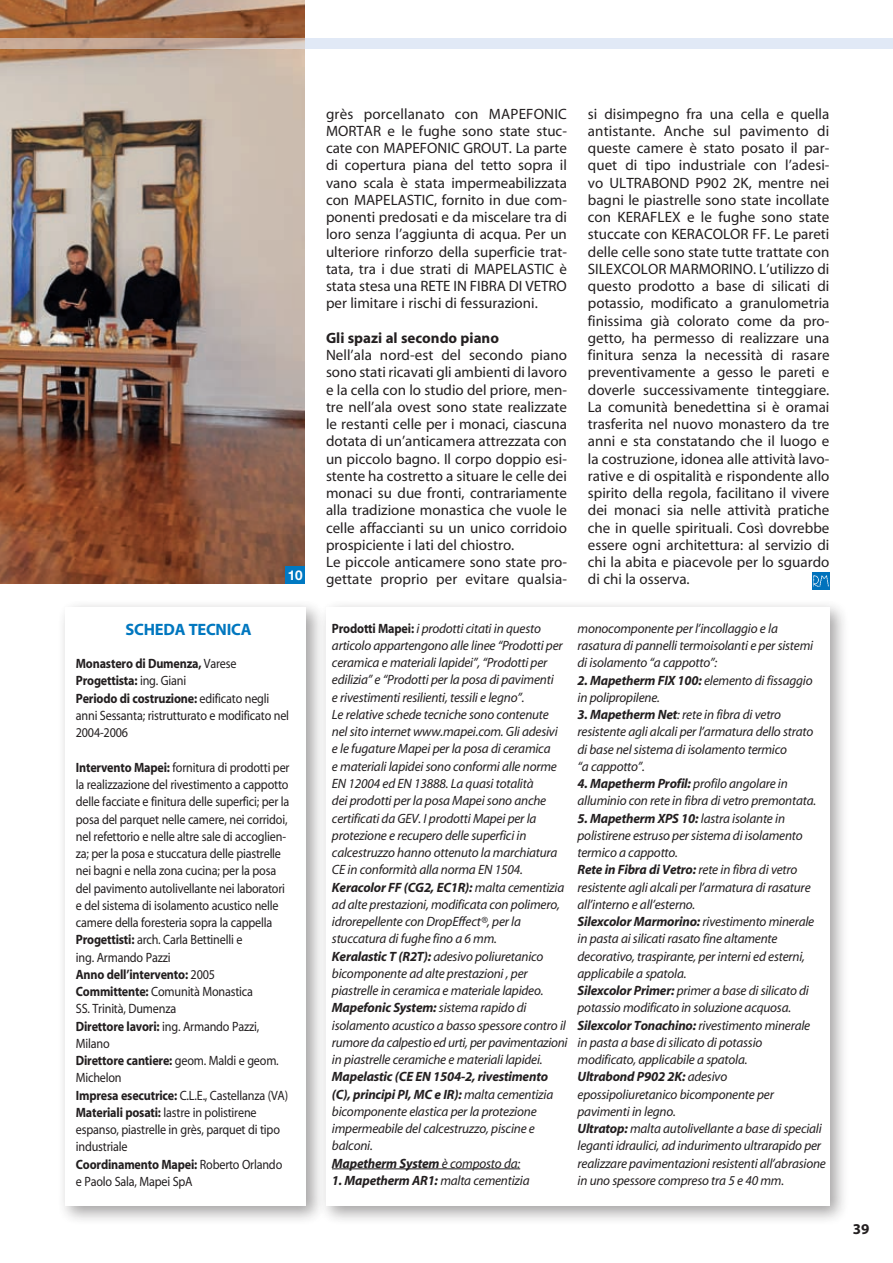
<style>
.page{position:relative;width:893px;height:1263px;background:#fff}
.page>*{position:absolute;margin:0;border:0;box-sizing:border-box;transform-origin:0 0}
.t1{font:700 16.5px "Myriad";letter-spacing:-.015em;color:#0077bf}
.t2{font:15px/17.2px "Myriad";color:#231f20;text-align:justify}
.t3{font:700 15px "Myriad";color:#231f20}
.t4{font:italic 13.5px/17.2px "Myriad";letter-spacing:-.015em;color:#231f20}
.t5{font:13.5px/17.2px "Myriad";letter-spacing:-.015em;color:#231f20;scale:.9 1}
.t6{font:italic 700 13.5px "Myriad";letter-spacing:-.015em;color:#231f20}
.t7{font:700 13.5px "Helvetica Neue LT Std";color:#fff}
.s1{font-weight:700}
.s2{font-weight:700;font-style:normal}
.s3{font-weight:400}
</style>
<div class="page">
<div style="left:0;top:38px;width:893px;height:10px;background:#e1e9f6"></div>
<img style="left:0;top:0;width:305px;height:584px">
<svg style="left:0;top:38px;width:305px;height:10px;fill:#c5a896"></svg>
<div style="left:317px;top:598px;width:532px;height:628px;background:#231f20;opacity:.65"></div>
<div style="left:326px;top:607px;width:503px;height:598px;background:#fff"></div>
<hr style="left:332px;top:1168px;width:188px;height:1px;background:#231f20">
<div style="left:56px;top:598px;width:269px;height:628px;background:#231f20;opacity:.65"></div>
<div style="left:65px;top:607px;width:240px;height:598px;background:#fff"></div>
<div style="left:286px;top:566px;width:19px;height:18px;background:#0079c2"></div>
<div style="left:812px;top:573px;width:17px;height:17px;background:#0072bc"></div>
<img style="left:813px;top:576px;width:15px;height:11px">
<p class="t1" style="left:126px;top:621px;width:128px">SCHEDA TECNICA</p>
<p class="t7" style="left:288px;top:566px;width:17px">10</p>
<p class="t5" style="left:76px;top:656px;width:238px"><span class="s1">Monastero di Dumenza,</span> Varese<br><span class="s1">Progettista:</span> ing. Giani<br><span class="s1">Periodo di costruzione:</span> edificato negli anni Sessanta; ristrutturato e modificato nel<br>2004-2006</p>
<p class="t5" style="left:76px;top:759px;width:239px"><span class="s1">Intervento Mapei:</span> fornitura di prodotti per la realizzazione del rivestimento a cappotto delle facciate e finitura delle superfici; per la posa del parquet nelle camere, nei corridoi, nel refettorio e nelle altre sale di accoglien&shy;za; per la posa e stuccatura delle piastrelle nei bagni e nella zona cucina; per la posa del pavimento autolivellante nei laboratori e del sistema di isolamento acustico nelle camere della foresteria sopra la cappella <span class="s1">Progettisti:</span> arch. Carla Bettinelli e<br>ing. Armando Pazzi<br><span class="s1">Anno dell’intervento:</span> 2005<br><span class="s1">Committente:</span> Comunità Monastica<br>SS. Trinità, Dumenza<br><span class="s1">Direttore lavori:</span> ing. Armando Pazzi, Milano<br><span class="s1">Direttore cantiere:</span> geom. Maldi e geom.<br>Michelon<br><span class="s1">Impresa esecutrice:</span> C.L.E., Castellanza (VA)<br><span class="s1">Materiali posati:</span> lastre in polistirene espanso, piastrelle in grès, parquet di tipo industriale<br><span class="s1">Coordinamento Mapei:</span> Roberto Orlando e Paolo Sala, Mapei SpA</p>
<p class="t2" style="left:326px;top:106px;width:242px">grès porcellanato con MAPEFONIC MORTAR e le fughe sono state stuc&shy;cate con MAPEFONIC GROUT. La parte di copertura piana del tetto sopra il vano scala è stata impermeabilizzata con MAPELASTIC, fornito in due com&shy;ponenti predosati e da miscelare tra di loro senza l’aggiunta di acqua. Per un ulteriore rinforzo della superficie trat&shy;tata, tra i due strati di MAPELASTIC è stata stesa una RETE IN FIBRA DI VETRO per limitare i rischi di fessurazioni.</p>
<p class="t2" style="left:326px;top:330px;width:243px;text-align:left"><span class="s1">Gli spazi al secondo piano<br></span>Nell’ala nord-est del secondo piano sono stati ricavati gli ambienti di lavoro e la cella con lo studio del priore, men&shy;tre nell’ala ovest sono state realizzate le restanti celle per i monaci, ciascuna dotata di un’anticamera attrezzata con un piccolo bagno. Il corpo doppio esi&shy;stente ha costretto a situare le celle dei monaci su due fronti, contrariamente alla tradizione monastica che vuole le celle affaccianti su un unico corridoio prospiciente i lati del chiostro.<br>Le piccole anticamere sono state pro&shy;gettate proprio per evitare qualsia-</p>
<p class="t2" style="left:588px;top:106px;width:243px">si disimpegno fra una cella e quella antistante. Anche sul pavimento di queste camere è stato posato il par&shy;quet di tipo industriale con l’adesi&shy;vo ULTRABOND P902 2K, mentre nei bagni le piastrelle sono state incollate con KERAFLEX e le fughe sono state stuccate con KERACOLOR FF. Le pareti delle celle sono state tutte trattate con SILEXCOLOR MARMORINO. L’utilizzo di questo prodotto a base di silicati di potassio, modificato a granulometria finissima già colorato come da pro&shy;getto, ha permesso di realizzare una finitura senza la necessità di rasare preventivamente a gesso le pareti e doverle successivamente tinteggiare.<br>La comunità benedettina si è oramai trasferita nel nuovo monastero da tre anni e sta constatando che il luogo e la costruzione, idonea alle attività lavo&shy;rative e di ospitalità e rispondente allo spirito della regola, facilitano il vivere dei monaci sia nelle attività pratiche che in quelle spirituali. Così dovrebbe essere ogni architettura: al servizio di chi la abita e piacevole per lo sguardo di chi la osserva.</p>
<p class="t4" style="left:332px;top:620px;width:237px"><span class="s2">Prodotti Mapei:</span> i prodotti citati in questo articolo appartengono alle linee “Prodotti per ceramica e materiali lapidei”, “Prodotti per edilizia” e “Prodotti per la posa di pavimenti<br>e rivestimenti resilienti, tessili e legno”.<br>Le relative schede tecniche sono contenute nel sito internet www.mapei.com. Gli adesivi<br>e le fugature Mapei per la posa di ceramica<br>e materiali lapidei sono conformi alle norme EN 12004 ed EN 13888. La quasi totalità<br>dei prodotti per la posa Mapei sono anche certificati da GEV. I prodotti Mapei per la protezione e recupero delle superfici in calcestruzzo hanno ottenuto la marchiatura CE in conformità alla norma EN 1504.<br><span class="s1">Keracolor FF (CG2, EC1R):</span> malta cementizia ad alte prestazioni, modificata con polimero, idrorepellente con DropEffect®, per la stuccatura di fughe fino a 6 mm.<br><span class="s1">Keralastic T (R2T):</span> adesivo poliuretanico bicomponente ad alte prestazioni , per piastrelle in ceramica e materiale lapideo.<br><span class="s1">Mapefonic System:</span> sistema rapido di isolamento acustico a basso spessore contro il rumore da calpestio ed urti, per pavimentazioni in piastrelle ceramiche e materiali lapidei.<br><span class="s1">Mapelastic (CE EN 1504-2, rivestimento (C), principi PI, MC e IR):</span> malta cementizia bicomponente elastica per la protezione impermeabile del calcestruzzo, piscine e balconi.<br><span class="s1">Mapetherm System</span> è composto da:</p>
<p class="t6" style="left:332px;top:1173px;width:199px">1. Mapetherm AR1: <span class="s3">malta cementizia</span></p>
<p class="t4" style="left:577px;top:620px;width:237px">monocomponente per l’incollaggio e la rasatura di pannelli termoisolanti e per sistemi di isolamento “a cappotto”:</p>
<p class="t4" style="left:577px;top:672px;width:237px"><span class="s1">2. Mapetherm FIX 100:</span> elemento di fissaggio in polipropilene.</p>
<p class="t4" style="left:577px;top:706px;width:237px"><span class="s1">3. Mapetherm Net</span>: rete in fibra di vetro resistente agli alcali per l’armatura dello strato di base nel sistema di isolamento termico<br>“a cappotto”.</p>
<p class="t4" style="left:577px;top:775px;width:240px"><span class="s1">4. Mapetherm Profil:</span> profilo angolare in alluminio con rete in fibra di vetro premontata.</p>
<p class="t4" style="left:577px;top:810px;width:250px"><span class="s1">5. Mapetherm XPS 10:</span> lastra isolante in polistirene estruso per sistema di isolamento termico a cappotto.<br><span class="s1">Rete in Fibra di Vetro:</span> rete in fibra di vetro resistente agli alcali per l’armatura di rasature all’interno e all’esterno.<br><span class="s1">Silexcolor Marmorino:</span> rivestimento minerale in pasta ai silicati rasato fine altamente decorativo, traspirante, per interni ed esterni, applicabile a spatola.<br><span class="s1">Silexcolor Primer:</span> primer a base di silicato di potassio modificato in soluzione acquosa.<br><span class="s1">Silexcolor Tonachino:</span> rivestimento minerale<br>in pasta a base di silicato di potassio<br>modificato, applicabile a spatola.<br><span class="s1">Ultrabond P902 2K:</span> adesivo epossipoliuretanico bicomponente per pavimenti in legno.<br><span class="s1">Ultratop:</span> malta autolivellante a base di speciali leganti idraulici, ad indurimento ultrarapido per realizzare pavimentazioni resistenti all’abrasione in uno spessore compreso tra 5 e 40 mm.</p>
<p class="t3" style="left:853px;top:1221px;width:18px">39</p>
</div>
